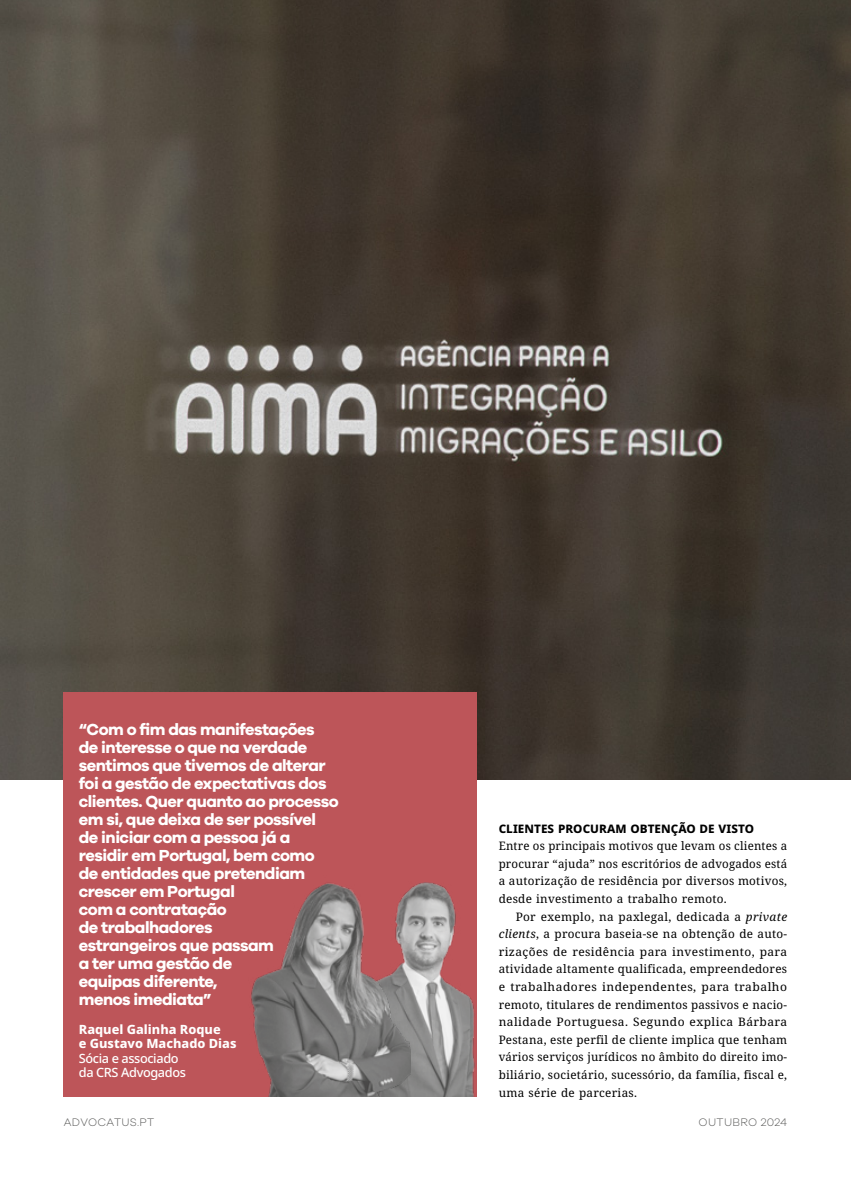
<style>
.page{position:relative;width:851px;height:1191px;background:#fff}
.page>*{position:absolute;margin:0;border:0;box-sizing:border-box;transform-origin:0 0}
.t1{font:700 16.5px/18px "Galano Grotesque";letter-spacing:-.03em;color:#fff}
.t2{font:800 12.75px/14.2px "Noto Sans";color:#fff}
.t3{font:500 12.75px/14.2px "Noto Sans";letter-spacing:-.03em;color:#fff}
.t4{font:11.7px/17.5px "Noto Serif";letter-spacing:.025em;color:#000;text-align:justify}
.t5{font:800 11.7px "Noto Sans";letter-spacing:.005em;color:#000}
.t6{font:300 11.25px "Galano Grotesque";letter-spacing:.03em;color:#575756}
.s1{font-style:italic}
</style>
<div class="page">
<img style="left:1px;top:0;width:849px;height:780px">
<div style="left:63px;top:692px;width:413px;height:404px;background:#bd5559"></div>
<img style="left:410px;top:863px;width:67px;height:233px">
<img style="left:251px;top:883px;width:159px;height:213px">
<p class="t1" style="left:79px;top:720px;width:261px">“Com o fim das manifestações<br>de interesse o que na verdade sentimos que tivemos de alterar foi a gestão de expectativas dos clientes. Quer quanto ao processo em si, que deixa de ser possível de iniciar com a pessoa já a residir em Portugal, bem como<br>de entidades que pretendiam crescer em Portugal<br>com a contratação<br>de trabalhadores<br>estrangeiros que passam<br>a ter uma gestão de<br>equipas diferente,<br>menos imediata”</p>
<p class="t2" style="left:79px;top:1022px;width:159px">Raquel Galinha Roque<br>e Gustavo Machado Dias</p>
<p class="t3" style="left:79px;top:1051px;width:109px">Sócia e associado da CRS Advogados</p>
<p class="t5" style="left:498px;top:819px;width:257px">CLIENTES PROCURAM OBTENÇÃO DE VISTO</p>
<p class="t4" style="left:498px;top:837px;width:290px">Entre os principais motivos que levam os clientes a procurar “ajuda” nos escritórios de advogados está a autorização de residência por diversos motivos, desde investimento a trabalho remoto.</p>
<p class="t4" style="left:498px;top:908px;width:290px;text-indent:17px">Por exemplo, na paxlegal, dedicada a <span class="s1">private clients</span>, a procura baseia-se na obtenção de auto&shy;rizações de residência para investimento, para atividade altamente qualificada, empreendedores e trabalhadores independentes, para trabalho remoto, titulares de rendimentos passivos e nacio&shy;nalidade Portuguesa. Segundo explica Bárbara Pestana, este perfil de cliente implica que tenham vários serviços jurídicos no âmbito do direito imo&shy;biliário, societário, sucessório, da família, fiscal e, uma série de parcerias.</p>
<p class="t6" style="left:64px;top:1115px;width:92px">ADVOCATUS.PT</p>
<p class="t6" style="left:698px;top:1115px;width:90px">OUTUBRO 2024</p>
</div>
